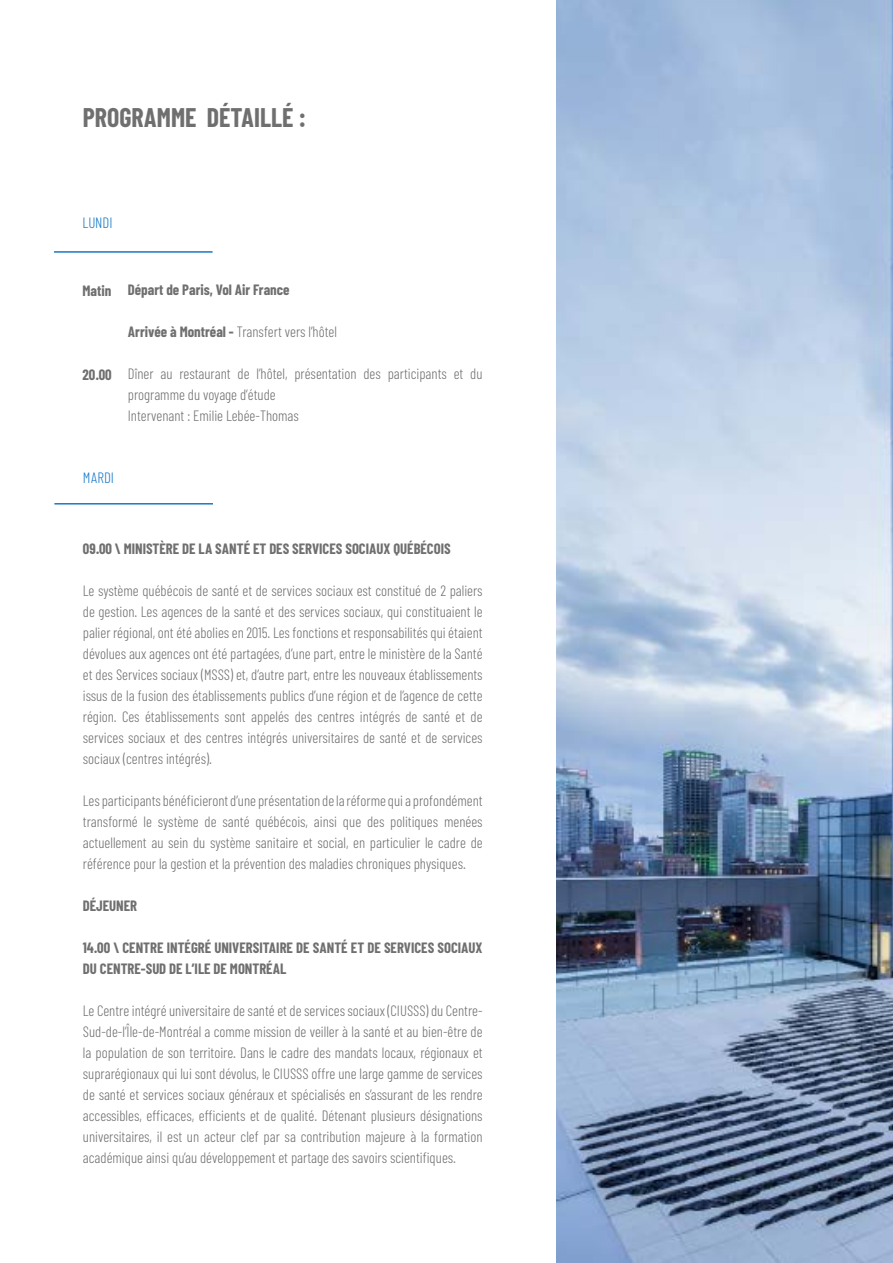
<style>
.page{position:relative;width:893px;height:1263px;background:#fff}
.page>*{position:absolute;margin:0;border:0;box-sizing:border-box;transform-origin:0 0}
.t1{font:700 27px "Barlow Condensed";color:#706f6f;scale:.96 1}
.t2{font:300 15px/21px "Barlow Condensed";color:#706f6f;text-align:justify}
.t3{font:700 15px/21px "Barlow Condensed";color:#706f6f}
.t4{font:300 15px "Barlow Condensed";color:#1879c8}
.s1{font-weight:700}
</style>
<div class="page">
<hr style="left:54px;top:251px;width:159px;height:2px;background:#1879c8">
<img style="left:557px;top:0;width:336px;height:1263px">
<hr style="left:54px;top:503px;width:159px;height:1px;background:#1879c8">
<h1 class="t1" style="left:83px;top:101px;width:234px">PROGRAMME DÉTAILLÉ :</h1>
<p class="t4" style="left:83px;top:214px;width:32px">LUNDI</p>
<p class="t3" style="left:82px;top:280px;width:30px">Matin</p>
<p class="t3" style="left:82px;top:364px;width:31px">20.00</p>
<p class="t3" style="left:128px;top:279px;width:163px">Départ de Paris, Vol Air France</p>
<p class="t2" style="left:128px;top:321px;width:211px"><span class="s1">Arrivée à Montréal -</span> Transfert vers l’hôtel</p>
<p class="t2" style="left:128px;top:363px;width:356px;text-align:left">Dîner au restaurant de l’hôtel, présentation des participants et du programme du voyage d’étude<br>Intervenant : Emilie Lebée-Thomas</p>
<p class="t4" style="left:83px;top:468px;width:33px">MARDI</p>
<p class="t3" style="left:83px;top:538px;width:369px">09.00 \ MINISTÈRE DE LA SANTÉ ET DES SERVICES SOCIAUX QUÉBÉCOIS</p>
<p class="t2" style="left:83px;top:580px;width:401px">Le système québécois de santé et de services sociaux est constitué de 2 paliers de gestion. Les agences de la santé et des services sociaux, qui constituaient le palier régional, ont été abolies en 2015. Les fonctions et responsabilités qui étaient dévolues aux agences ont été partagées, d’une part, entre le ministère de la Santé et des Services sociaux (MSSS) et, d’autre part, entre les nouveaux établissements issus de la fusion des établissements publics d’une région et de l’agence de cette région. Ces établissements sont appelés des centres intégrés de santé et de services sociaux et des centres intégrés universitaires de santé et de services sociaux (centres intégrés).</p>
<p class="t2" style="left:83px;top:790px;width:401px">Les participants bénéficieront d’une présentation de la réforme qui a profondément transformé le système de santé québécois, ainsi que des politiques menées actuellement au sein du système sanitaire et social, en particulier le cadre de référence pour la gestion et la prévention des maladies chroniques physiques.</p>
<p class="t3" style="left:83px;top:895px;width:56px">DÉJEUNER</p>
<p class="t3" style="left:83px;top:937px;width:401px">14.00 \ CENTRE INTÉGRÉ UNIVERSITAIRE DE SANTÉ ET DE SERVICES SOCIAUX<br>DU CENTRE-SUD DE L’ILE DE MONTRÉAL</p>
<p class="t2" style="left:83px;top:1000px;width:401px">Le Centre intégré universitaire de santé et de services sociaux (CIUSSS) du Centre-Sud-de-l’Île-de-Montréal a comme mission de veiller à la santé et au bien-être de la population de son territoire. Dans le cadre des mandats locaux, régionaux et suprarégionaux qui lui sont dévolus, le CIUSSS offre une large gamme de services de santé et services sociaux généraux et spécialisés en s’assurant de les rendre accessibles, efficaces, efficients et de qualité. Détenant plusieurs désignations universitaires, il est un acteur clef par sa contribution majeure à la formation académique ainsi qu’au développement et partage des savoirs scientifiques.</p>
</div>
